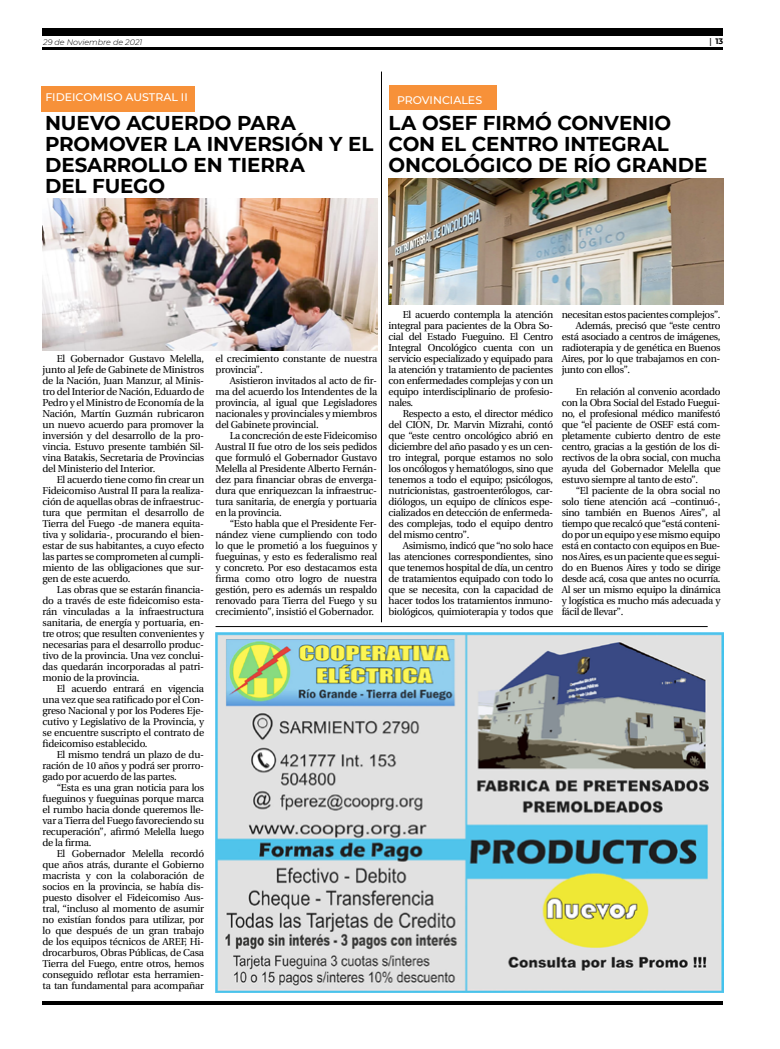
<style>
.page{position:relative;width:780px;height:1049px;background:#fff}
.page>*{position:absolute;margin:0;border:0;box-sizing:border-box;transform-origin:0 0}
.t1{font:700 20px/21px "Montserrat";letter-spacing:-.005em;color:#000}
.t2{font:500 11px "Montserrat";color:#fff}
.t3{font:10px/11px "Utopia";letter-spacing:-.02em;color:#000;text-align:justify}
.t4{font:italic 300 8px "Montserrat";color:#000}
.t5{font:700 8px "Montserrat";color:#000}
.s1{font-family:"Utopia"}
</style>
<div class="page">
<hr style="left:43px;top:48px;width:680px;height:2px;background:#000">
<div style="left:43px;top:28px;width:680px;height:7px;background:#000"></div>
<hr style="left:43px;top:1001px;width:680px;height:4px;background:#000">
<img style="left:215px;top:633px;width:508px;height:359px">
<div style="left:41px;top:86px;width:153px;height:26px;background:#f79139"></div>
<div style="left:388px;top:85px;width:108px;height:25px;background:#f79139"></div>
<hr style="left:215px;top:626px;width:492px;height:1px;background:#000">
<img style="left:43px;top:198px;width:334px;height:152px">
<hr style="left:381px;top:72px;width:1px;height:550px;background:#000">
<img style="left:388px;top:179px;width:335px;height:126px">
<p class="t4" style="left:43px;top:37px;width:101px">29 de Noviembre de 2021</p>
<p class="t5" style="left:709px;top:35px;width:15px"><span class="s1">|</span> 13</p>
<p class="t2" style="left:45px;top:90px;width:144px">FIDEICOMISO AUSTRAL II</p>
<h1 class="t1" style="left:45px;top:112px;width:330px">NUEVO ACUERDO PARA<br>PROMOVER LA INVERSIÓN Y EL<br>DESARROLLO EN TIERRA<br>DEL FUEGO</h1>
<p class="t2" style="left:403px;top:90px;width:79px">LEGISLATURA</p>
<h1 class="t1" style="left:388px;top:111px;width:320px">LA OSEF FIRMÓ CONVENIO<br>CON EL CENTRO INTEGRAL<br>ONCOLÓGICO DE RÍO GRANDE</h1>
<p class="t2" style="left:397px;top:92px;width:86px">PROVINCIALES</p>
<p class="t3" style="left:43px;top:353px;width:163px;text-indent:14px">El Gobernador Gustavo Melella, junto al Jefe de Gabinete de Ministros de la Nación, Juan Manzur, al Minis&shy;tro del Interior de Nación, Eduardo de Pedro y el Ministro de Economía de la Nación, Martín Guzmán rubricaron un nuevo acuerdo para promover la inversión y del desarrollo de la pro&shy;vincia. Estuvo presente también Sil&shy;vina Batakis, Secretaria de Provincias del Ministerio del Interior.</p>
<p class="t3" style="left:43px;top:474px;width:163px;text-indent:14px">El acuerdo tiene como fin crear un Fideicomiso Austral II para la realiza&shy;ción de aquellas obras de infraestruc&shy;tura que permitan el desarrollo de Tierra del Fuego -de manera equita&shy;tiva y solidaria-, procurando el bien&shy;estar de sus habitantes, a cuyo efecto las partes se comprometen al cumpli&shy;miento de las obligaciones que sur&shy;gen de este acuerdo.</p>
<p class="t3" style="left:43px;top:584px;width:163px;text-indent:14px">Las obras que se estarán financia&shy;do a través de este fideicomiso esta&shy;rán vinculadas a la infraestructura sanitaria, de energía y portuaria, en&shy;tre otros; que resulten convenientes y necesarias para el desarrollo produc&shy;tivo de la provincia. Una vez conclui&shy;das quedarán incorporadas al patri&shy;monio de la provincia.</p>
<p class="t3" style="left:43px;top:683px;width:163px;text-indent:14px">El acuerdo entrará en vigencia una vez que sea ratificado por el Con&shy;greso Nacional y por los Poderes Eje&shy;cutivo y Legislativo de la Provincia, y se encuentre suscripto el contrato de fideicomiso establecido.</p>
<p class="t3" style="left:43px;top:749px;width:163px;text-indent:14px">El mismo tendrá un plazo de du&shy;ración de 10 años y podrá ser prorro&shy;gado por acuerdo de las partes.</p>
<p class="t3" style="left:43px;top:782px;width:163px;text-indent:14px">“Esta es una gran noticia para los fueguinos y fueguinas porque marca el rumbo hacia donde queremos lle&shy;var a Tierra del Fuego favoreciendo su recuperación”, afirmó Melella luego de la firma.</p>
<p class="t3" style="left:43px;top:848px;width:163px;text-indent:14px">El Gobernador Melella recordó que años atrás, durante el Gobierno macrista y con la colaboración de socios en la provincia, se había dis&shy;puesto disolver el Fideicomiso Aus&shy;tral, “incluso al momento de asumir no existían fondos para utilizar, por lo que después de un gran trabajo de los equipos técnicos de AREF, Hi&shy;drocarburos, Obras Públicas, de Casa Tierra del Fuego, entre otros, hemos conseguido reflotar esta herramien&shy;ta tan fundamental para acompañar</p>
<p class="t3" style="left:215px;top:353px;width:163px">el crecimiento constante de nuestra provincia”.</p>
<p class="t3" style="left:215px;top:375px;width:163px;text-indent:14px">Asistieron invitados al acto de fir&shy;ma del acuerdo los Intendentes de la provincia, al igual que Legisladores nacionales y provinciales y miembros del Gabinete provincial.</p>
<p class="t3" style="left:215px;top:430px;width:163px;text-indent:14px">La concreción de este Fideicomiso Austral II fue otro de los seis pedidos que formuló el Gobernador Gustavo Melella al Presidente Alberto Fernán&shy;dez para financiar obras de enverga&shy;dura que enriquezcan la infraestruc&shy;tura sanitaria, de energía y portuaria en la provincia.</p>
<p class="t3" style="left:215px;top:518px;width:163px;text-indent:14px">“Esto habla que el Presidente Fer&shy;nández viene cumpliendo con todo lo que le prometió a los fueguinos y fueguinas, y esto es federalismo real y concreto. Por eso destacamos esta firma como otro logro de nuestra gestión, pero es además un respaldo renovado para Tierra del Fuego y su crecimiento”, insistió el Gobernador.</p>
<p class="t3" style="left:388px;top:309px;width:166px;text-indent:14px">El acuerdo contempla la atención integral para pacientes de la Obra So&shy;cial del Estado Fueguino. El Centro Integral Oncológico cuenta con un servicio especializado y equipado para la atención y tratamiento de pacientes con enfermedades complejas y con un equipo interdisciplinario de profesio&shy;nales.</p>
<p class="t3" style="left:388px;top:408px;width:166px;text-indent:14px">Respecto a esto, el director médico del CION, Dr. Marvin Mizrahi, contó que “este centro oncológico abrió en diciembre del año pasado y es un cen&shy;tro integral, porque estamos no solo los oncólogos y hematólogos, sino que tenemos a todo el equipo; psicólogos, nutricionistas, gastroenterólogos, car&shy;diólogos, un equipo de clínicos espe&shy;cializados en detección de enfermeda&shy;des complejas, todo el equipo dentro del mismo centro”.</p>
<p class="t3" style="left:388px;top:540px;width:166px;text-indent:14px">Asimismo, indicó que “no solo hace las atenciones correspondientes, sino que tenemos hospital de día, un centro de tratamientos equipado con todo lo que se necesita, con la capacidad de hacer todos los tratamientos inmuno&shy;biológicos, quimioterapia y todos que</p>
<p class="t3" style="left:561px;top:309px;width:160px">necesitan estos pacientes complejos”.</p>
<p class="t3" style="left:576px;top:320px;width:146px">Además, precisó que “este centro</p>
<p class="t3" style="left:561px;top:331px;width:160px">está asociado a centros de imágenes,</p>
<p class="t3" style="left:561px;top:342px;width:160px">radioterapia y de genética en Buenos</p>
<p class="t3" style="left:561px;top:353px;width:160px">Aires, por lo que trabajamos en con-</p>
<p class="t3" style="left:561px;top:364px;width:70px">junto con ellos”.</p>
<p class="t3" style="left:561px;top:386px;width:160px;text-indent:14px">En relación al convenio acordado con la Obra Social del Estado Fuegui&shy;no, el profesional médico manifestó que “el paciente de OSEF está com&shy;pletamente cubierto dentro de este centro, gracias a la gestión de los di&shy;rectivos de la obra social, con mucha ayuda del Gobernador Melella que estuvo siempre al tanto de esto”.</p>
<p class="t3" style="left:561px;top:485px;width:160px;text-indent:14px">“El paciente de la obra social no solo tiene atención acá –continuó-, sino también en Buenos Aires”, al tiempo que recalcó que “está conteni&shy;do por un equipo y ese mismo equipo está en contacto con equipos en Bue&shy;nos Aires, es un paciente que es segui&shy;do en Buenos Aires y todo se dirige desde acá, cosa que antes no ocurría.<br>Al ser un mismo equipo la dinámica y logística es mucho más adecuada y fácil de llevar”.</p>
</div>
